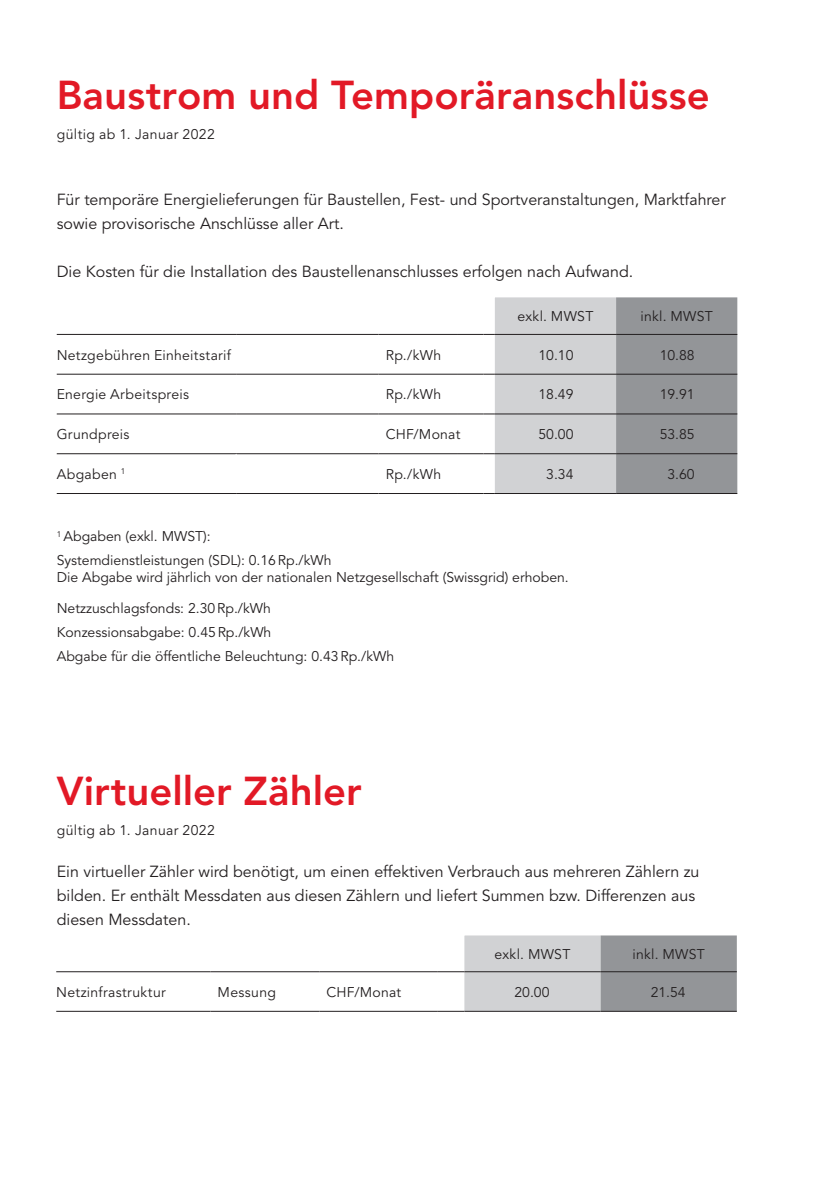
<style>
.page{position:relative;width:840px;height:1191px;background:#fff}
.page>*{position:absolute;margin:0;border:0;box-sizing:border-box;transform-origin:0 0}
.t1{font:800 40px "Avenir LT";color:#e21926}
.t2{font:16px/24px "Avenir LT";color:#231f20}
.t3{font:14px/24px "Avenir LT";color:#231f20}
.t4{font:14px "Avenir LT";letter-spacing:.02em;color:#231f20}
.t5{font:14px "Avenir LT";letter-spacing:.025em;color:#231f20}
</style>
<div class="page">
<hr style="left:56px;top:1010px;width:154px;height:1px;background:#231f20">
<hr style="left:210px;top:1010px;width:109px;height:1px;background:#231f20">
<hr style="left:319px;top:1010px;width:118px;height:1px;background:#231f20">
<hr style="left:56px;top:971px;width:154px;height:1px;background:#231f20">
<hr style="left:210px;top:971px;width:109px;height:1px;background:#231f20">
<hr style="left:319px;top:971px;width:118px;height:1px;background:#231f20">
<svg style="left:437px;top:935px;width:299px;height:76px;background:#b8b9bc"></svg>
<hr style="left:464px;top:971px;width:136px;height:1px;background:#231f20">
<hr style="left:600px;top:971px;width:136px;height:1px;background:#231f20">
<hr style="left:57px;top:453px;width:179px;height:1px;background:#231f20">
<hr style="left:236px;top:453px;width:142px;height:1px;background:#231f20">
<hr style="left:378px;top:453px;width:79px;height:1px;background:#231f20">
<hr style="left:57px;top:334px;width:179px;height:1px;background:#231f20">
<hr style="left:236px;top:334px;width:142px;height:1px;background:#231f20">
<hr style="left:378px;top:334px;width:79px;height:1px;background:#231f20">
<hr style="left:57px;top:413px;width:179px;height:1px;background:#231f20">
<hr style="left:236px;top:413px;width:142px;height:1px;background:#231f20">
<hr style="left:378px;top:413px;width:79px;height:1px;background:#231f20">
<hr style="left:57px;top:374px;width:179px;height:1px;background:#231f20">
<hr style="left:236px;top:374px;width:142px;height:1px;background:#231f20">
<hr style="left:378px;top:374px;width:79px;height:1px;background:#231f20">
<hr style="left:57px;top:493px;width:179px;height:1px;background:#231f20">
<hr style="left:236px;top:493px;width:142px;height:1px;background:#231f20">
<hr style="left:378px;top:493px;width:79px;height:1px;background:#231f20">
<svg style="left:457px;top:297px;width:280px;height:197px;background:#b9babc"></svg>
<hr style="left:494px;top:493px;width:121px;height:1px;background:#231f20">
<hr style="left:615px;top:493px;width:122px;height:1px;background:#231f20">
<h1 class="t1" style="left:57px;top:71px;width:654px">Baustrom und Temporäranschlüsse</h1>
<p class="t5" style="left:57px;top:126px;width:159px">gültig ab 1. Januar 2022</p>
<p class="t2" style="left:57px;top:188px;width:670px">Für temporäre Energielieferungen für Baustellen, Fest- und Sportveranstaltungen, Marktfahrer sowie provisorische Anschlüsse aller Art.</p>
<p class="t2" style="left:57px;top:260px;width:577px">Die Kosten für die Installation des Baustellenanschlusses erfolgen nach Aufwand.</p>
<p class="t5" style="left:517px;top:308px;width:78px">exkl. MWST</p>
<p class="t4" style="left:640px;top:308px;width:74px">inkl. MWST</p>
<p class="t4" style="left:57px;top:347px;width:176px">Netzgebühren Einheitstarif</p>
<p class="t3" style="left:385px;top:343px;width:57px">Rp./kWh</p>
<p class="t3" style="left:538px;top:343px;width:37px">10.10</p>
<p class="t3" style="left:659px;top:343px;width:37px">10.88</p>
<p class="t4" style="left:57px;top:386px;width:134px">Energie Arbeitspreis</p>
<p class="t3" style="left:385px;top:383px;width:57px">Rp./kWh</p>
<p class="t3" style="left:538px;top:383px;width:37px">18.49</p>
<p class="t3" style="left:659px;top:383px;width:37px">19.91</p>
<p class="t4" style="left:57px;top:426px;width:74px">Grundpreis</p>
<p class="t3" style="left:385px;top:423px;width:76px">CHF/Monat</p>
<p class="t3" style="left:538px;top:423px;width:37px">50.00</p>
<p class="t3" style="left:659px;top:423px;width:37px">53.85</p>
<p class="t5" style="left:57px;top:466px;width:70px">Abgaben <sup>1</sup></p>
<p class="t3" style="left:385px;top:462px;width:57px">Rp./kWh</p>
<p class="t3" style="left:546px;top:462px;width:29px">3.34</p>
<p class="t3" style="left:667px;top:462px;width:29px">3.60</p>
<p class="t3" style="left:57px;top:525px;width:276px"><sup>1</sup> Abgaben (exkl. MWST):<br>Systemdienstleistungen (SDL): 0.16Rp./kWh</p>
<p class="t3" style="left:57px;top:565px;width:513px">Die Abgabe wird jährlich von der nationalen Netzgesellschaft (Swissgrid) erhoben.</p>
<p class="t3" style="left:57px;top:597px;width:339px">Netzzuschlagsfonds: 2.30Rp./kWh<br>Konzessionsabgabe: 0.45Rp./kWh<br>Abgabe für die öffentliche Beleuchtung: 0.43Rp./kWh</p>
<h1 class="t1" style="left:57px;top:767px;width:306px">Virtueller Zähler</h1>
<p class="t5" style="left:57px;top:822px;width:159px">gültig ab 1. Januar 2022</p>
<p class="t2" style="left:57px;top:860px;width:644px">Ein virtueller Zähler wird benötigt, um einen effektiven Verbrauch aus mehreren Zählern zu bilden. Er enthält Messdaten aus diesen Zählern und liefert Summen bzw. Differenzen aus diesen Messdaten.</p>
<p class="t5" style="left:494px;top:945px;width:78px">exkl. MWST</p>
<p class="t4" style="left:632px;top:945px;width:74px">inkl. MWST</p>
<p class="t4" style="left:56px;top:984px;width:111px">Netzinfrastruktur</p>
<p class="t4" style="left:217px;top:984px;width:60px">Messung</p>
<p class="t3" style="left:326px;top:980px;width:76px">CHF/Monat</p>
<p class="t3" style="left:514px;top:980px;width:37px">20.00</p>
<p class="t3" style="left:650px;top:980px;width:37px">21.54</p>
</div>
